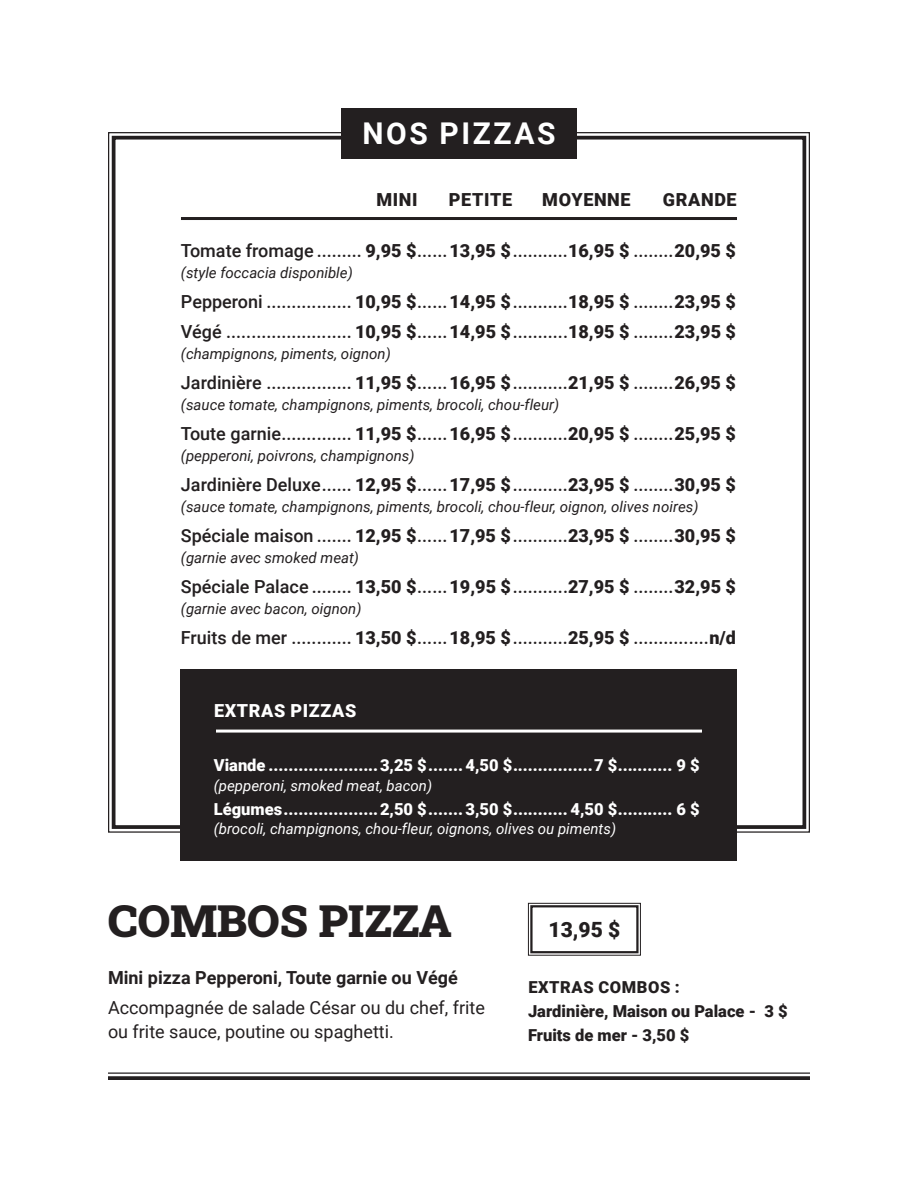
<style>
.page{position:relative;width:918px;height:1188px;background:#fff}
.page>*{position:absolute;margin:0;border:0;box-sizing:border-box;transform-origin:0 0}
.t1{font:900 45px "Roboto Slab";color:#231f20}
.t2{font:700 30px "Roboto";letter-spacing:.085em;color:#fff}
.t3{font:900 21px "Roboto";color:#231f20}
.t4{font:500 18px/30px "Roboto";color:#231f20}
.t5{font:18px/24px "Roboto";color:#231f20}
.t6{font:700 18px "Roboto";color:#231f20}
.t7{font:900 18px "Roboto";letter-spacing:.035em;color:#231f20}
.t8{font:900 18px "Roboto";letter-spacing:.035em;color:#fff}
.t9{font:900 16.5px "Roboto";color:#fff}
.t10{font:900 16.5px/24px "Roboto";color:#231f20}
.t11{font:italic 15px "Roboto";color:#231f20}
.t12{font:italic 15px "Roboto";color:#fff}
.s1{font-weight:900}
</style>
<div class="page">
<svg style="left:528px;top:903px;width:113px;height:53px"></svg>
<div style="left:530px;top:905px;width:109px;height:48px;border:2px solid #231f20"></div>
<svg style="left:108px;top:132px;width:702px;height:701px"></svg>
<div style="left:112px;top:136px;width:694px;height:693px;border:4px solid #231f20"></div>
<div style="left:341px;top:108px;width:236px;height:50px;background:#231f20"></div>
<div style="left:181px;top:669px;width:556px;height:191px;background:#231f20"></div>
<hr style="left:216px;top:730px;width:486px;height:3px;background:#fff">
<hr style="left:108px;top:1073px;width:702px;height:1px;background:#231f20">
<svg style="left:108px;top:1076px;width:702px;height:4px;background:#302c2d"></svg>
<h2 class="t2" style="left:362px;top:113px;width:195px">NOS PIZZAS</h2>
<p class="t7" style="left:376px;top:187px;width:43px">MINI</p>
<p class="t7" style="left:449px;top:187px;width:65px">PETITE</p>
<p class="t7" style="left:542px;top:187px;width:90px">MOYENNE</p>
<p class="t7" style="left:663px;top:187px;width:75px">GRANDE</p>
<p class="t4" style="left:181px;top:235px;width:556px">Tomate fromage ......... <span class="s1">9,95 $</span>......<span class="s1">13,95 $</span>...........<span class="s1">16,95 $</span> ........<span class="s1">20,95 $</span></p>
<p class="t11" style="left:181px;top:262px;width:173px">(style foccacia disponible)</p>
<p class="t4" style="left:181px;top:286px;width:557px">Pepperoni ................. <span class="s1">10,95 $</span>......<span class="s1">14,95 $</span>...........<span class="s1">18,95 $</span> ........<span class="s1">23,95 $<br></span>Végé ......................... <span class="s1">10,95 $</span>......<span class="s1">14,95 $</span>...........<span class="s1">18,95 $</span> ........<span class="s1">23,95 $</span></p>
<p class="t11" style="left:181px;top:343px;width:211px">(champignons, piments, oignon)</p>
<p class="t4" style="left:181px;top:367px;width:556px">Jardinière ................. <span class="s1">11,95 $</span>......<span class="s1">16,95 $</span>...........<span class="s1">21,95 $</span> ........<span class="s1">26,95 $</span></p>
<p class="t11" style="left:181px;top:394px;width:380px">(sauce tomate, champignons, piments, brocoli, chou-fleur)</p>
<p class="t4" style="left:181px;top:418px;width:556px">Toute garnie.............. <span class="s1">11,95 $</span>......<span class="s1">16,95 $</span>...........<span class="s1">20,95 $</span> ........<span class="s1">25,95 $</span></p>
<p class="t11" style="left:181px;top:445px;width:235px">(pepperoni, poivrons, champignons)</p>
<p class="t4" style="left:181px;top:469px;width:556px">Jardinière Deluxe...... <span class="s1">12,95 $</span>......<span class="s1">17,95 $</span>...........<span class="s1">23,95 $</span> ........<span class="s1">30,95 $</span></p>
<p class="t11" style="left:181px;top:496px;width:519px">(sauce tomate, champignons, piments, brocoli, chou-fleur, oignon, olives noires)</p>
<p class="t4" style="left:181px;top:520px;width:556px">Spéciale maison ....... <span class="s1">12,95 $</span>......<span class="s1">17,95 $</span>...........<span class="s1">23,95 $</span> ........<span class="s1">30,95 $</span></p>
<p class="t11" style="left:181px;top:547px;width:180px">(garnie avec smoked meat)</p>
<p class="t4" style="left:181px;top:571px;width:557px">Spéciale Palace ........ <span class="s1">13,50 $</span>......<span class="s1">19,95 $</span>...........<span class="s1">27,95 $</span> ........<span class="s1">32,95 $</span></p>
<p class="t11" style="left:181px;top:598px;width:182px">(garnie avec bacon, oignon)</p>
<p class="t4" style="left:181px;top:622px;width:557px">Fruits de mer ............ <span class="s1">13,50 $</span>......<span class="s1">18,95 $</span>...........<span class="s1">25,95 $</span> ...............<span class="s1">n/d</span></p>
<p class="t8" style="left:214px;top:698px;width:144px">EXTRAS PIZZAS</p>
<p class="t9" style="left:214px;top:754px;width:487px">Viande ......................3,25 $....... 4,50 $................7 $........... 9 $</p>
<p class="t12" style="left:214px;top:775px;width:220px">(pepperoni, smoked meat, bacon)</p>
<p class="t9" style="left:214px;top:797px;width:488px">Légumes...................2,50 $....... 3,50 $........... 4,50 $........... 6 $</p>
<p class="t12" style="left:214px;top:818px;width:404px">(brocoli, champignons, chou-fleur, oignons, olives ou piments)</p>
<h1 class="t1" style="left:108px;top:890px;width:345px">COMBOS PIZZA</h1>
<p class="t6" style="left:108px;top:965px;width:351px">Mini pizza Pepperoni, Toute garnie ou Végé</p>
<p class="t5" style="left:108px;top:995px;width:378px">Accompagnée de salade César ou du chef, frite ou frite sauce, poutine ou spaghetti.</p>
<p class="t3" style="left:549px;top:915px;width:73px">13,95 $</p>
<p class="t10" style="left:528px;top:974px;width:261px">EXTRAS COMBOS :<br>Jardinière, Maison ou Palace - 3 $<br>Fruits de mer - 3,50 $</p>
</div>
